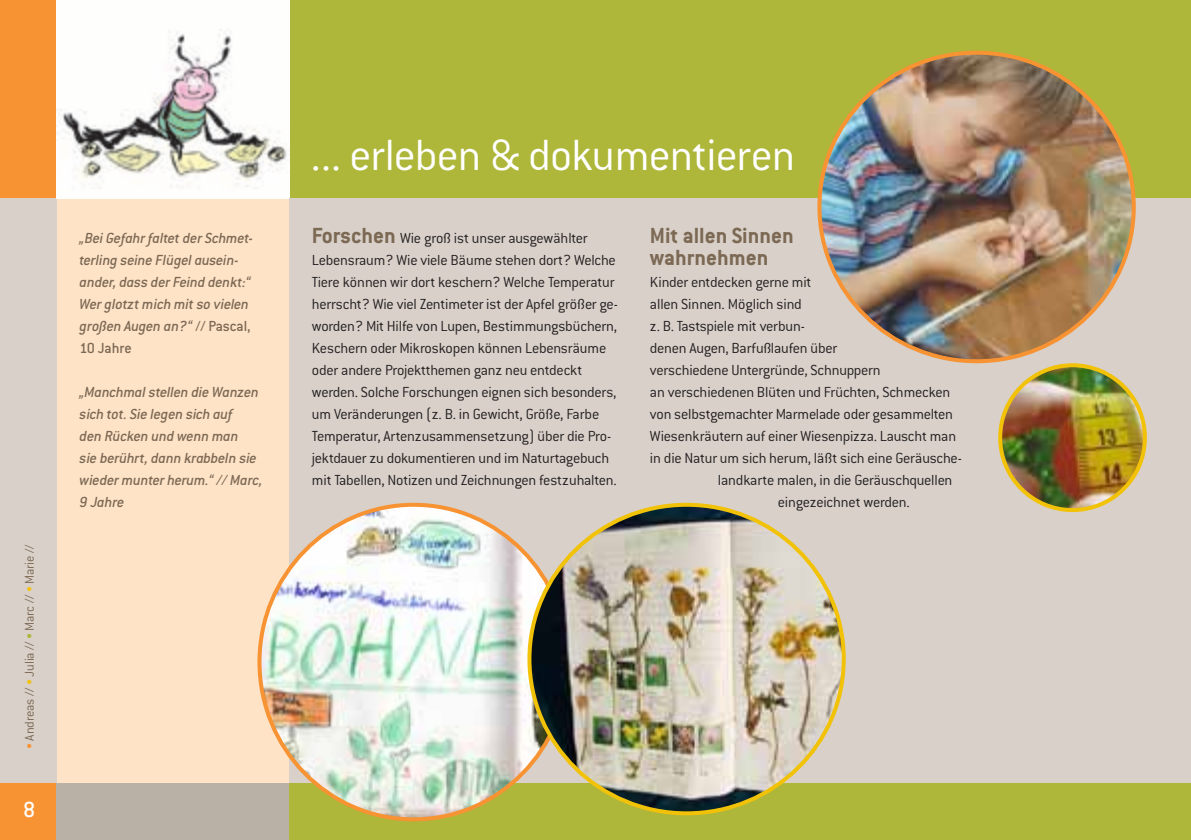
<style>
.page{position:relative;width:1191px;height:840px;background:#fff}
.page>*{position:absolute;margin:0;border:0;box-sizing:border-box;transform-origin:0 0}
.t1{font:300 48px "Conduit ITC";letter-spacing:-.02em;color:#fff}
.t2{font:700 24px/22px "Conduit ITC";color:#7c6954}
.t3{font:500 24px "Conduit ITC";color:#fff}
.t4{font:300 16px/22px "Conduit ITC";letter-spacing:-.015em;color:#231f20}
.t5{font:italic 500 16px/22px "Conduit ITC";letter-spacing:-.01em;color:#7c6954}
.t6{font:300 14px "Conduit ITC";letter-spacing:-.015em;color:#7c6954}
.s1{color:#f79332}
.s2{color:#f2c209}
.s3{color:#aeb739}
.s4{font-style:normal}
.s5{font-weight:700;font-size:24px;color:#7c6954}
</style>
<div class="page">
<div style="left:57px;top:198px;width:232px;height:584px;background:#fee3c7"></div>
<div style="left:289px;top:782px;width:902px;height:57px;background:#aeb739"></div>
<div style="left:0;top:0;width:57px;height:198px;background:#f79332"></div>
<div style="left:0;top:782px;width:57px;height:57px;background:#f79332"></div>
<div style="left:57px;top:782px;width:232px;height:57px;background:#bab1a6"></div>
<div style="left:0;top:198px;width:57px;height:584px;background:#d8d0c9"></div>
<div style="left:289px;top:0;width:902px;height:198px;background:#aeb739"></div>
<img style="left:57px;top:29px;width:230px;height:159px">
<div style="left:289px;top:198px;width:902px;height:584px;background:#d8d0c9"></div>
<img style="left:1000px;top:365px;width:144px;height:145px;border-radius:72px">
<div style="left:998px;top:363px;width:148px;height:149px;border:4px solid #f2c209;border-radius:50%"></div>
<img style="left:822px;top:53px;width:311px;height:308px">
<img style="left:259px;top:507px;width:270px;height:311px">
<img style="left:529px;top:507px;width:314px;height:305px">
<p class="t6" style="left:22px;top:748px;width:206px;rotate:-90deg"><span class="s1">•</span> Andreas // <span class="s2">•</span> Julia // <span class="s3">•</span> Marc // <span class="s2">•</span> Marie //</p>
<h2 class="t3" style="left:23px;top:795px;width:14px">8</h2>
<p class="t5" style="left:80px;top:226px;width:175px">„Bei Gefahr faltet der Schmet&shy;terling seine Flügel ausein&shy;ander, dass der Feind denkt:“<br>Wer glotzt mich mit so vielen großen Augen an?“ <span class="s4">// Pascal,<br>10 Jahre</span></p>
<p class="t5" style="left:80px;top:380px;width:185px">„Manchmal stellen die Wanzen sich tot. Sie legen sich auf<br>den Rücken und wenn man<br>sie berührt, dann krabbeln sie wieder munter herum.“ // Marc,<br>9 Jahre</p>
<h1 class="t1" style="left:311px;top:129px;width:486px">... erleben &amp; dokumentieren</h1>
<p class="t4" style="left:312px;top:226px;width:307px"><span class="s5">Forschen</span> Wie groß ist unser ausgewählter Lebensraum? Wie viele Bäume stehen dort? Welche Tiere können wir dort keschern? Welche Temperatur herrscht? Wie viel Zentimeter ist der Apfel größer ge&shy;worden? Mit Hilfe von Lupen, Bestimmungsbüchern, Keschern oder Mikroskopen können Lebensräume oder andere Projektthemen ganz neu entdeckt werden. Solche Forschungen eignen sich besonders, um Veränderungen (z. B. in Gewicht, Größe, Farbe Temperatur, Artenzusammensetzung) über die Pro&shy;jektdauer zu dokumentieren und im Naturtagebuch mit Tabellen, Notizen und Zeichnungen festzuhalten.</p>
<h2 class="t2" style="left:650px;top:223px;width:145px">Mit allen Sinnen wahrnehmen</h2>
<p class="t4" style="left:650px;top:270px;width:163px">Kinder entdecken gerne mit</p>
<p class="t4" style="left:650px;top:292px;width:153px">allen Sinnen. Möglich sind</p>
<p class="t4" style="left:650px;top:314px;width:156px">z. B. Tastspiele mit verbun-</p>
<p class="t4" style="left:650px;top:336px;width:189px">denen Augen, Barfußlaufen über</p>
<p class="t4" style="left:650px;top:358px;width:232px">verschiedene Untergründe, Schnuppern</p>
<p class="t4" style="left:650px;top:380px;width:302px">an verschiedenen Blüten und Früchten, Schmecken</p>
<p class="t4" style="left:650px;top:402px;width:305px">von selbstgemachter Marmelade oder gesammelten</p>
<p class="t4" style="left:650px;top:424px;width:308px">Wiesenkräutern auf einer Wiesenpizza. Lauscht man</p>
<p class="t4" style="left:650px;top:446px;width:313px">in die Natur um sich herum, läßt sich eine Geräusche-</p>
<p class="t4" style="left:718px;top:468px;width:236px">landkarte malen, in die Geräuschquellen</p>
<p class="t4" style="left:778px;top:490px;width:133px">eingezeichnet werden.</p>
</div>
